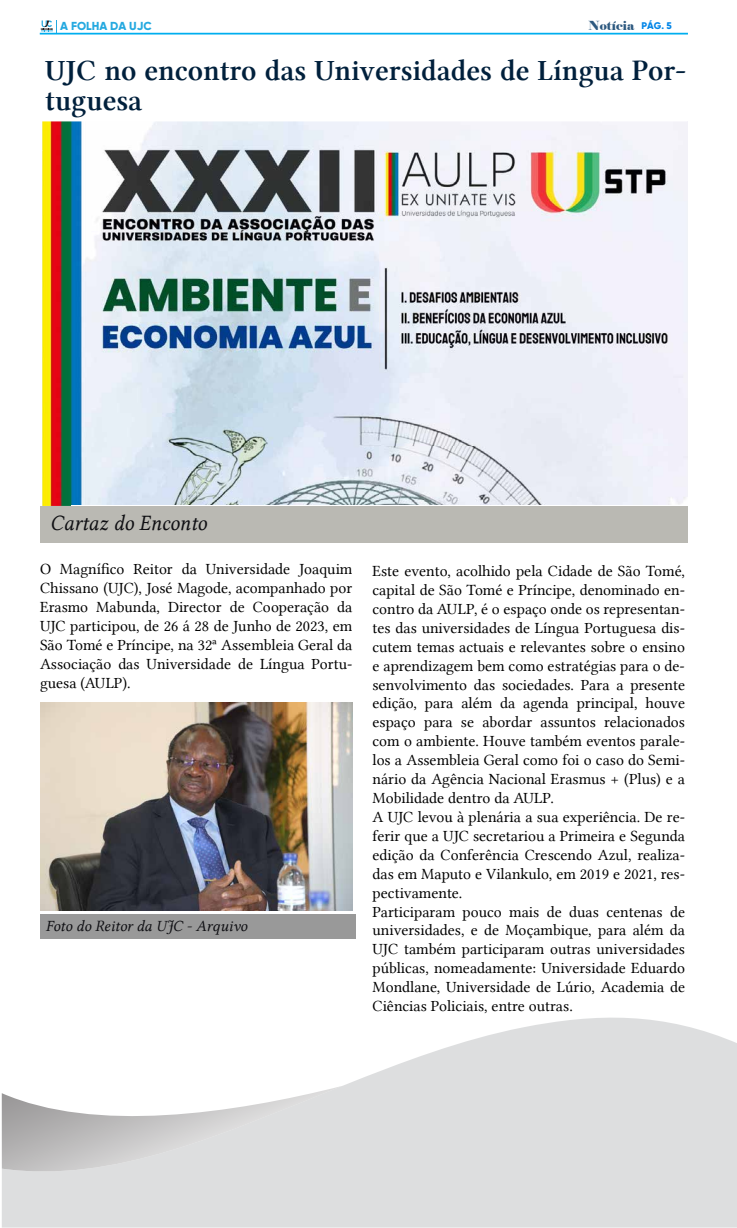
<style>
.page{position:relative;width:737px;height:1228px;background:#fff}
.page>*{position:absolute;margin:0;border:0;box-sizing:border-box;transform-origin:0 0}
.t1{font:29.66px/29.7px "Lin Libertine Z";color:#00203c}
.t2{font:22.22px "Lin Libertine I";color:#0f0f13}
.t3{font:15.75px/18.9px "Lin Libertine";color:#000;text-align:justify}
.t4{font:15.75px "Lin Libertine I";color:#0f0f13}
.t5{font:12.42px "Elephant";color:#2d5980}
.t6{font:800 11.64px "Gilroy";color:#25a9e0}
.s1{font-family:"Gilroy";font-weight:800;font-size:9.62px;color:#0085e8}
</style>
<div class="page">
<img style="left:42px;top:151px;width:645px;height:788px">
<img style="left:42px;top:121px;width:645px;height:30px">
<img style="left:42px;top:150px;width:30px;height:356px">
<svg style="left:2px;top:1017px;width:735px;height:210px;fill:#dddedf"></svg>
<hr style="left:40px;top:33px;width:648px;height:2px;background:#00aeef">
<svg style="left:41px;top:20px;width:16px;height:12px"></svg>
<div style="left:40px;top:914px;width:315px;height:24px;background:#999"></div>
<div style="left:40px;top:506px;width:648px;height:37px;background:#bab9b3"></div>
<svg style="left:1px;top:1085px;width:341px;height:86px"></svg>
<img style="left:40px;top:702px;width:312px;height:208px">
<p class="t6" style="left:60px;top:18px;width:93px">A FOLHA DA UJC</p>
<p class="t5" style="left:588px;top:17px;width:85px">Notícia <span class="s1">PÁG. 5</span></p>
<h1 class="t1" style="left:45px;top:57px;width:642px">UJC no encontro das Universidades de Língua Por&shy;tuguesa</h1>
<h2 class="t2" style="left:50px;top:510px;width:158px">Cartaz do Enconto</h2>
<p class="t3" style="left:40px;top:559px;width:314px">O Magnífico Reitor da Universidade Joaquim Chissano (UJC), José Magode, acompanhado por Erasmo Mabunda, Director de Cooperação da UJC participou, de 26 á 28 de Junho de 2023, em São Tomé e Príncipe, na 32ª Assembleia Geral da Associação das Universidade de Língua Portu&shy;guesa (AULP).</p>
<p class="t3" style="left:372px;top:561px;width:314px;text-align:left">Este evento, acolhido pela Cidade de São Tomé, capital de São Tomé e Príncipe, denominado en&shy;contro da AULP, é o espaço onde os representan&shy;tes das universidades de Língua Portuguesa dis&shy;cutem temas actuais e relevantes sobre o ensino e aprendizagem bem como estratégias para o de&shy;senvolvimento das sociedades. Para a presente edição, para além da agenda principal, houve espaço para se abordar assuntos relacionados com o ambiente. Houve também eventos parale&shy;los a Assembleia Geral como foi o caso do Semi&shy;nário da Agência Nacional Erasmus + (Plus) e a Mobilidade dentro da AULP.<br>A UJC levou à plenária a sua experiência. De re&shy;ferir que a UJC secretariou a Primeira e Segunda edição da Conferência Crescendo Azul, realiza&shy;das em Maputo e Vilankulo, em 2019 e 2021, res&shy;pectivamente.<br>Participaram pouco mais de duas centenas de universidades, e de Moçambique, para além da UJC também participaram outras universidades públicas, nomeadamente: Universidade Eduardo Mondlane, Universidade de Lúrio, Academia de Ciências Policiais, entre outras.</p>
<p class="t4" style="left:46px;top:916px;width:203px">Foto do Reitor da UJC - Arquivo</p>
</div>
